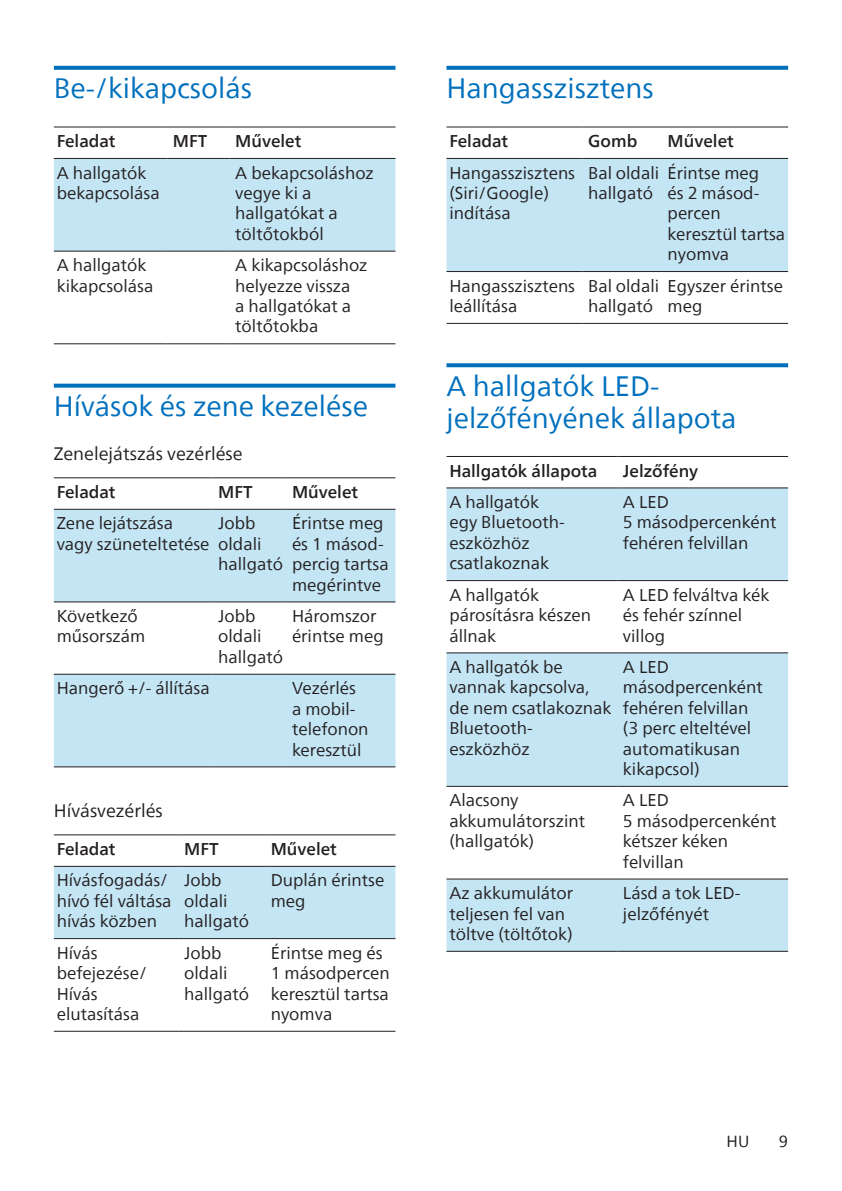
<style>
.page{position:relative;width:842px;height:1191px;background:#fff}
.page>*{position:absolute;margin:0;border:0;box-sizing:border-box;transform-origin:0 0}
.heading2{font:28px/32px "Neue Frutiger World";color:#0070bd}
.Body_Text__0{font:18px "Neue Frutiger World";color:#231f20}
.Body_Text{font:17px/20.4px "Neue Frutiger World";color:#231f20}
.Body_Text-2{font:500 17px "Neue Frutiger World";color:#231f20}
.t1{font:16px "Neue Frutiger World";color:#231f20}
</style>
<div class="page">
<svg style="left:54px;top:66px;width:341px;height:4px"></svg>
<svg style="left:54px;top:384px;width:341px;height:4px"></svg>
<div style="left:54px;top:159px;width:341px;height:92px;background:#c4e5f4"></div>
<hr style="left:54px;top:126px;width:113px;height:1px;background:#231f20">
<hr style="left:167px;top:126px;width:63px;height:1px;background:#231f20">
<hr style="left:230px;top:126px;width:165px;height:1px;background:#231f20">
<hr style="left:54px;top:158px;width:113px;height:1px;background:#231f20">
<hr style="left:167px;top:158px;width:63px;height:1px;background:#231f20">
<hr style="left:230px;top:158px;width:165px;height:1px;background:#231f20">
<hr style="left:54px;top:251px;width:113px;height:1px;background:#231f20">
<hr style="left:167px;top:251px;width:63px;height:1px;background:#231f20">
<hr style="left:230px;top:251px;width:165px;height:1px;background:#231f20">
<hr style="left:54px;top:343px;width:113px;height:1px;background:#231f20">
<hr style="left:167px;top:343px;width:63px;height:1px;background:#231f20">
<hr style="left:230px;top:343px;width:165px;height:1px;background:#231f20">
<svg style="left:54px;top:510px;width:341px;height:256px;fill:#c4e5f4"></svg>
<hr style="left:54px;top:477px;width:159px;height:1px;background:#231f20">
<hr style="left:213px;top:477px;width:73px;height:1px;background:#231f20">
<hr style="left:286px;top:477px;width:109px;height:1px;background:#231f20">
<hr style="left:54px;top:509px;width:159px;height:1px;background:#231f20">
<hr style="left:213px;top:509px;width:73px;height:1px;background:#231f20">
<hr style="left:286px;top:509px;width:109px;height:1px;background:#231f20">
<hr style="left:54px;top:601px;width:159px;height:1px;background:#231f20">
<hr style="left:213px;top:601px;width:73px;height:1px;background:#231f20">
<hr style="left:286px;top:601px;width:109px;height:1px;background:#231f20">
<hr style="left:54px;top:673px;width:159px;height:1px;background:#231f20">
<hr style="left:213px;top:673px;width:73px;height:1px;background:#231f20">
<hr style="left:286px;top:673px;width:109px;height:1px;background:#231f20">
<hr style="left:54px;top:766px;width:159px;height:1px;background:#231f20">
<hr style="left:213px;top:766px;width:73px;height:1px;background:#231f20">
<hr style="left:286px;top:766px;width:109px;height:1px;background:#231f20">
<div style="left:54px;top:867px;width:341px;height:71px;background:#c4e5f4"></div>
<hr style="left:54px;top:834px;width:125px;height:1px;background:#231f20">
<hr style="left:179px;top:834px;width:86px;height:1px;background:#231f20">
<hr style="left:265px;top:834px;width:130px;height:1px;background:#231f20">
<hr style="left:54px;top:866px;width:125px;height:1px;background:#231f20">
<hr style="left:179px;top:866px;width:86px;height:1px;background:#231f20">
<hr style="left:265px;top:866px;width:130px;height:1px;background:#231f20">
<hr style="left:54px;top:938px;width:125px;height:1px;background:#231f20">
<hr style="left:179px;top:938px;width:86px;height:1px;background:#231f20">
<hr style="left:265px;top:938px;width:130px;height:1px;background:#231f20">
<hr style="left:54px;top:1030px;width:125px;height:1px;background:#231f20">
<hr style="left:179px;top:1030px;width:86px;height:1px;background:#231f20">
<hr style="left:265px;top:1030px;width:130px;height:1px;background:#231f20">
<svg style="left:446px;top:66px;width:342px;height:4px"></svg>
<svg style="left:446px;top:363px;width:342px;height:4px"></svg>
<div style="left:446px;top:159px;width:342px;height:112px;background:#c4e5f4"></div>
<hr style="left:446px;top:126px;width:137px;height:1px;background:#231f20">
<hr style="left:583px;top:126px;width:79px;height:1px;background:#231f20">
<hr style="left:662px;top:126px;width:126px;height:1px;background:#231f20">
<hr style="left:446px;top:158px;width:137px;height:1px;background:#231f20">
<hr style="left:583px;top:158px;width:79px;height:1px;background:#231f20">
<hr style="left:662px;top:158px;width:126px;height:1px;background:#231f20">
<hr style="left:446px;top:271px;width:137px;height:1px;background:#231f20">
<hr style="left:583px;top:271px;width:79px;height:1px;background:#231f20">
<hr style="left:662px;top:271px;width:126px;height:1px;background:#231f20">
<hr style="left:446px;top:323px;width:137px;height:1px;background:#231f20">
<hr style="left:583px;top:323px;width:79px;height:1px;background:#231f20">
<hr style="left:662px;top:323px;width:126px;height:1px;background:#231f20">
<svg style="left:446px;top:488px;width:342px;height:462px;fill:#c4e5f4"></svg>
<svg style="left:446px;top:787px;width:342px;height:91px"></svg>
<hr style="left:446px;top:456px;width:171px;height:1px;background:#231f20">
<hr style="left:617px;top:456px;width:171px;height:1px;background:#231f20">
<hr style="left:446px;top:487px;width:171px;height:1px;background:#231f20">
<hr style="left:617px;top:487px;width:171px;height:1px;background:#231f20">
<hr style="left:446px;top:580px;width:171px;height:1px;background:#231f20">
<hr style="left:617px;top:580px;width:171px;height:1px;background:#231f20">
<hr style="left:446px;top:652px;width:171px;height:1px;background:#231f20">
<hr style="left:617px;top:652px;width:171px;height:1px;background:#231f20">
<hr style="left:446px;top:786px;width:171px;height:1px;background:#231f20">
<hr style="left:617px;top:786px;width:171px;height:1px;background:#231f20">
<hr style="left:446px;top:878px;width:171px;height:1px;background:#231f20">
<hr style="left:617px;top:878px;width:171px;height:1px;background:#231f20">
<hr style="left:446px;top:950px;width:171px;height:1px;background:#231f20">
<hr style="left:617px;top:950px;width:171px;height:1px;background:#231f20">
<p class="heading2" style="left:54px;top:73px;width:200px">Be-/kikapcsolás</p>
<p class="Body_Text-2" style="left:57px;top:127px;width:60px">Feladat</p>
<p class="Body_Text-2" style="left:173px;top:127px;width:36px">MFT</p>
<p class="Body_Text-2" style="left:235px;top:127px;width:68px">Művelet</p>
<p class="Body_Text" style="left:57px;top:163px;width:105px">A hallgatók bekapcsolása</p>
<p class="Body_Text" style="left:235px;top:163px;width:140px">A bekapcsoláshoz vegye ki a hallgatókat a töltőtokból</p>
<p class="Body_Text" style="left:57px;top:255px;width:98px">A hallgatók kikapcsolása</p>
<p class="Body_Text" style="left:235px;top:255px;width:134px">A kikapcsoláshoz helyezze vissza<br>a hallgatókat a töltőtokba</p>
<p class="heading2" style="left:54px;top:390px;width:316px">Hívások és zene kezelése</p>
<p class="Body_Text__0" style="left:54px;top:440px;width:190px">Zenelejátszás vezérlése</p>
<p class="Body_Text-2" style="left:57px;top:478px;width:60px">Feladat</p>
<p class="Body_Text-2" style="left:218px;top:478px;width:36px">MFT</p>
<p class="Body_Text-2" style="left:292px;top:478px;width:68px">Művelet</p>
<p class="Body_Text" style="left:57px;top:513px;width:154px">Zene lejátszása vagy szüneteltetése</p>
<p class="Body_Text" style="left:218px;top:513px;width:66px">Jobb oldali hallgató</p>
<p class="Body_Text" style="left:292px;top:513px;width:98px">Érintse meg és 1 másod&shy;percig tartsa megérintve</p>
<p class="Body_Text" style="left:57px;top:606px;width:90px">Következő műsorszám</p>
<p class="Body_Text" style="left:218px;top:606px;width:66px">Jobb oldali hallgató</p>
<p class="Body_Text" style="left:292px;top:606px;width:93px">Háromszor érintse meg</p>
<p class="Body_Text" style="left:57px;top:678px;width:155px">Hangerő +/- állítása</p>
<p class="Body_Text" style="left:292px;top:678px;width:78px">Vezérlés a mobil&shy;telefonon keresztül</p>
<p class="Body_Text__0" style="left:54px;top:797px;width:110px">Hívásvezérlés</p>
<p class="Body_Text-2" style="left:57px;top:835px;width:60px">Feladat</p>
<p class="Body_Text-2" style="left:184px;top:835px;width:36px">MFT</p>
<p class="Body_Text-2" style="left:271px;top:835px;width:68px">Művelet</p>
<p class="Body_Text" style="left:57px;top:870px;width:116px">Hívásfogadás/ hívó fél váltása hívás közben</p>
<p class="Body_Text" style="left:184px;top:870px;width:66px">Jobb oldali hallgató</p>
<p class="Body_Text" style="left:271px;top:870px;width:115px">Duplán érintse meg</p>
<p class="Body_Text" style="left:57px;top:942px;width:92px">Hívás befejezése/<br>Hívás elutasítása</p>
<p class="Body_Text" style="left:184px;top:942px;width:66px">Jobb oldali hallgató</p>
<p class="Body_Text" style="left:271px;top:942px;width:120px">Érintse meg és<br>1 másodpercen keresztül tartsa nyomva</p>
<p class="heading2" style="left:446px;top:73px;width:209px">Hangasszisztens</p>
<p class="Body_Text-2" style="left:449px;top:127px;width:60px">Feladat</p>
<p class="Body_Text-2" style="left:588px;top:127px;width:51px">Gomb</p>
<p class="Body_Text-2" style="left:668px;top:127px;width:68px">Művelet</p>
<p class="Body_Text" style="left:449px;top:163px;width:127px">Hangasszisztens (Siri/Google) indítása</p>
<p class="Body_Text" style="left:588px;top:163px;width:72px">Bal oldali hallgató</p>
<p class="Body_Text" style="left:668px;top:163px;width:119px">Érintse meg<br>és 2 másod&shy;percen keresztül tartsa nyomva</p>
<p class="Body_Text" style="left:449px;top:276px;width:127px">Hangasszisztens leállítása</p>
<p class="Body_Text" style="left:588px;top:276px;width:72px">Bal oldali hallgató</p>
<p class="Body_Text" style="left:668px;top:276px;width:117px">Egyszer érintse meg</p>
<p class="heading2" style="left:446px;top:370px;width:292px">A hallgatók LED&shy;jelzőfényének állapota</p>
<p class="Body_Text-2" style="left:449px;top:456px;width:149px">Hallgatók állapota</p>
<p class="Body_Text-2" style="left:623px;top:456px;width:77px">Jelzőfény</p>
<p class="Body_Text" style="left:449px;top:492px;width:117px">A hallgatók egy Bluetooth&shy;eszközhöz csatlakoznak</p>
<p class="Body_Text" style="left:623px;top:492px;width:155px">A LED<br>5 másodpercenként fehéren felvillan</p>
<p class="Body_Text" style="left:449px;top:585px;width:143px">A hallgatók párosításra készen állnak</p>
<p class="Body_Text" style="left:623px;top:585px;width:148px">A LED felváltva kék és fehér színnel villog</p>
<p class="Body_Text" style="left:449px;top:657px;width:164px">A hallgatók be vannak kapcsolva, de nem csatlakoznak<br>Bluetooth&shy;eszközhöz</p>
<p class="Body_Text" style="left:623px;top:657px;width:141px">A LED másodpercenként fehéren felvillan (3 perc elteltével automatikusan kikapcsol)</p>
<p class="Body_Text" style="left:449px;top:790px;width:137px">Alacsony akkumulátorszint (hallgatók)</p>
<p class="Body_Text" style="left:623px;top:790px;width:155px">A LED<br>5 másodpercenként kétszer kéken felvillan</p>
<p class="Body_Text" style="left:449px;top:883px;width:125px">Az akkumulátor teljesen fel van töltve (töltőtok)</p>
<p class="Body_Text" style="left:623px;top:883px;width:119px">Lásd a tok LED&shy;jelzőfényét</p>
<p class="t1" style="left:726px;top:1128px;width:24px">HU</p>
<p class="t1" style="left:779px;top:1128px;width:11px">9</p>
</div>
